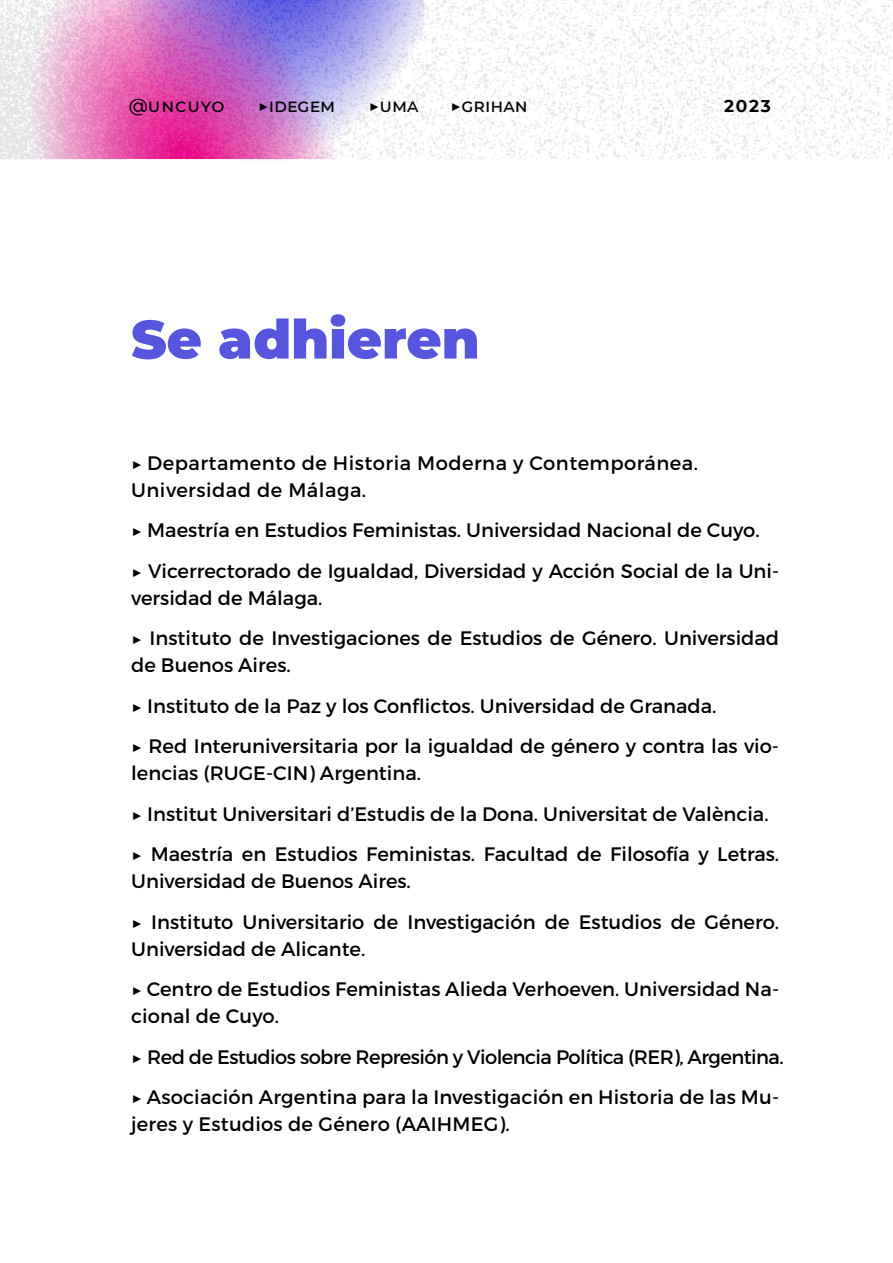
<style>
.page{position:relative;width:893px;height:1263px;background:#fff}
.page>*{position:absolute;margin:0;border:0;box-sizing:border-box;transform-origin:0 0}
.t1{font:900 54px "Montserrat";color:#5754de}
.t2{font:19.5px/40.5px "Montserrat";color:#000}
.t3{font:19.5px/27px "Montserrat";letter-spacing:.025em;color:#000}
.t4{font:500 18.45px "Montserrat";color:#020307}
.t5{font:700 17.1px "Montserrat";color:#020307}
.s1{font-weight:500;font-size:18.45px;color:#020307}
</style>
<div class="page">
<img style="left:25px;top:0;width:868px;height:160px">
<img style="left:0;top:0;width:25px;height:159px">
<p class="t4" style="left:129px;top:92px;width:97px">@UNCUYO</p>
<p class="t4" style="left:258px;top:92px;width:79px">▶IDEGEM</p>
<p class="t4" style="left:369px;top:92px;width:52px">▶UMA</p>
<p class="t4" style="left:450px;top:92px;width:79px">▶GRIHAN</p>
<p class="t5" style="left:724px;top:93px;width:48px">2023</p>
<h1 class="t1" style="left:131px;top:299px;width:350px">Se adhieren</h1>
<p class="t3" style="left:131px;top:449px;width:568px"><span class="s1">▶</span> Departamento de Historia Moderna y Contemporánea.<br>Universidad de Málaga.</p>
<p class="t2" style="left:131px;top:510px;width:650px"><span class="s1">▶</span> Maestría en Estudios Feministas. Universidad Nacional de Cuyo.<br><span class="s1">▶</span> Vicerrectorado de Igualdad, Diversidad y Acción Social de la Uni-</p>
<p class="t2" style="left:131px;top:577px;width:649px">versidad de Málaga.<br><span class="s1">▶</span> Instituto de Investigaciones de Estudios de Género. Universidad</p>
<p class="t2" style="left:131px;top:645px;width:649px">de Buenos Aires.<br><span class="s1">▶</span> Instituto de la Paz y los Conflictos. Universidad de Granada.<br><span class="s1">▶</span> Red Interuniversitaria por la igualdad de género y contra las vio-</p>
<p class="t2" style="left:131px;top:753px;width:649px">lencias (RUGE-CIN) Argentina.<br><span class="s1">▶</span> Institut Universitari d’Estudis de la Dona. Universitat de València. <span class="s1">▶</span> Maestría en Estudios Feministas. Facultad de Filosofía y Letras.</p>
<p class="t2" style="left:131px;top:861px;width:649px">Universidad de Buenos Aires.<br><span class="s1">▶</span> Instituto Universitario de Investigación de Estudios de Género.</p>
<p class="t2" style="left:131px;top:928px;width:649px">Universidad de Alicante.<br><span class="s1">▶</span> Centro de Estudios Feministas Alieda Verhoeven. Universidad Na-</p>
<p class="t2" style="left:131px;top:996px;width:654px">cional de Cuyo.<br><span class="s1">▶</span> Red de Estudios sobre Represión y Violencia Política (RER), Argentina. <span class="s1">▶</span> Asociación Argentina para la Investigación en Historia de las Mu-</p>
<p class="t2" style="left:131px;top:1104px;width:380px">jeres y Estudios de Género (AAIHMEG).</p>
</div>
